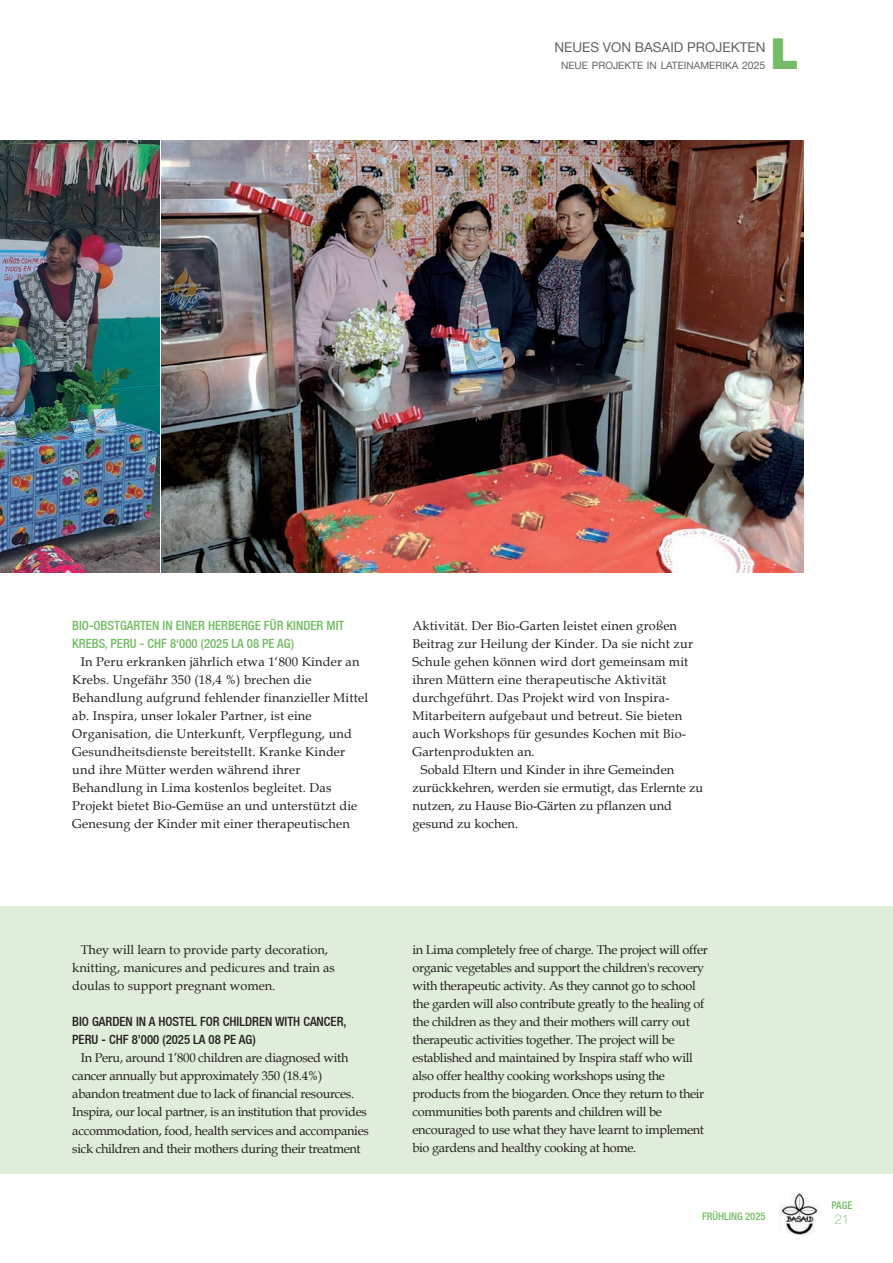
<style>
.page{position:relative;width:893px;height:1263px;background:#fff}
.page>*{position:absolute;margin:0;border:0;box-sizing:border-box;transform-origin:0 0}
.t1{font:900 43.5px "Helvetica";color:#74bc65}
.t2{font:13.5px "Helvetica Neue";color:#636366}
.t3{font:100 13.5px "Helvetica Neue";color:#74bc65}
.t4{font:12.75px/18px "Book Antiqua";color:#231f20}
.t5{font:12.75px/18px "Book Antiqua";letter-spacing:-.025em;color:#231f20}
.t6{font:500 condensed 12.75px/18px "Helvetica Neue";color:#74bc65}
.t7{font:500 condensed 12.75px/18px "Helvetica Neue";color:#231f20}
.t8{font:500 condensed 10.5px "Helvetica Neue";color:#74bc65}
.t9{font:10.2px "Helvetica Neue";color:#636366}
.s1{font-size:10.5px}
</style>
<div class="page">
<img style="left:780px;top:1192px;width:38px;height:43px">
<div style="left:0;top:906px;width:893px;height:268px;background:#e0edda"></div>
<img style="left:0;top:140px;width:159px;height:432px">
<img style="left:162px;top:140px;width:642px;height:432px">
<p class="t2" style="left:554px;top:40px;width:213px">NEUES VON BASAID PROJEKTEN</p>
<p class="t9" style="left:561px;top:60px;width:206px">NEUE PROJEKTE IN LATEINAMERIKA <span class="s1">2025</span></p>
<h1 class="t1" style="left:770px;top:23px;width:31px">L</h1>
<p class="t6" style="left:72px;top:617px;width:274px">BIO-OBSTGARTEN IN EINER HERBERGE FÜR KINDER MIT<br>KREBS, PERU - CHF 8‘000 (2025 LA 08 PE AG)</p>
<p class="t4" style="left:72px;top:653px;width:297px;text-indent:9px">In Peru erkranken jährlich etwa 1‘800 Kinder an Krebs. Ungefähr 350 (18,4 %) brechen die Behandlung aufgrund fehlender finanzieller Mittel ab. Inspira, unser lokaler Partner, ist eine Organisation, die Unterkunft, Verpflegung, und Gesundheitsdienste bereitstellt. Kranke Kinder und ihre Mütter werden während ihrer Behandlung in Lima kostenlos begleitet. Das Projekt bietet Bio-Gemüse an und unterstützt die Genesung der Kinder mit einer therapeutischen</p>
<p class="t4" style="left:412px;top:617px;width:282px">Aktivität. Der Bio-Garten leistet einen großen Beitrag zur Heilung der Kinder. Da sie nicht zur Schule gehen können wird dort gemeinsam mit ihren Müttern eine therapeutische Aktivität durchgeführt. Das Projekt wird von Inspira-Mitarbeitern aufgebaut und betreut. Sie bieten auch Workshops für gesundes Kochen mit Bio-Gartenprodukten an.</p>
<p class="t4" style="left:412px;top:761px;width:292px;text-indent:9px">Sobald Eltern und Kinder in ihre Gemeinden zurückkehren, werden sie ermutigt, das Erlernte zu nutzen, zu Hause Bio-Gärten zu pflanzen und gesund zu kochen.</p>
<p class="t4" style="left:72px;top:941px;width:264px;text-indent:9px">They will learn to provide party decoration, knitting, manicures and pedicures and train as doulas to support pregnant women.</p>
<p class="t7" style="left:72px;top:1013px;width:276px">BIO GARDEN IN A HOSTEL FOR CHILDREN WITH CANCER,<br>PERU - CHF 8’000 (2025 LA 08 PE AG)</p>
<p class="t5" style="left:72px;top:1049px;width:298px;text-indent:9px">In Peru, around 1’800 children are diagnosed with cancer annually but approximately 350 (18.4%) abandon treatment due to lack of financial resources.<br>Inspira, our local partner, is an institution that provides accommodation, food, health services and accompanies sick children and their mothers during their treatment</p>
<p class="t5" style="left:412px;top:941px;width:297px">in Lima completely free of charge. The project will offer organic vegetables and support the children's recovery with therapeutic activity. As they cannot go to school the garden will also contribute greatly to the healing of the children as they and their mothers will carry out therapeutic activities together. The project will be established and maintained by Inspira staff who will also offer healthy cooking workshops using the products from the biogarden. Once they return to their communities both parents and children will be encouraged to use what they have learnt to implement bio gardens and healthy cooking at home.</p>
<p class="t8" style="left:702px;top:1210px;width:65px">FRÜHLING 2025</p>
<p class="t8" style="left:831px;top:1199px;width:22px">PAGE</p>
<p class="t3" style="left:834px;top:1211px;width:17px">21</p>
</div>
